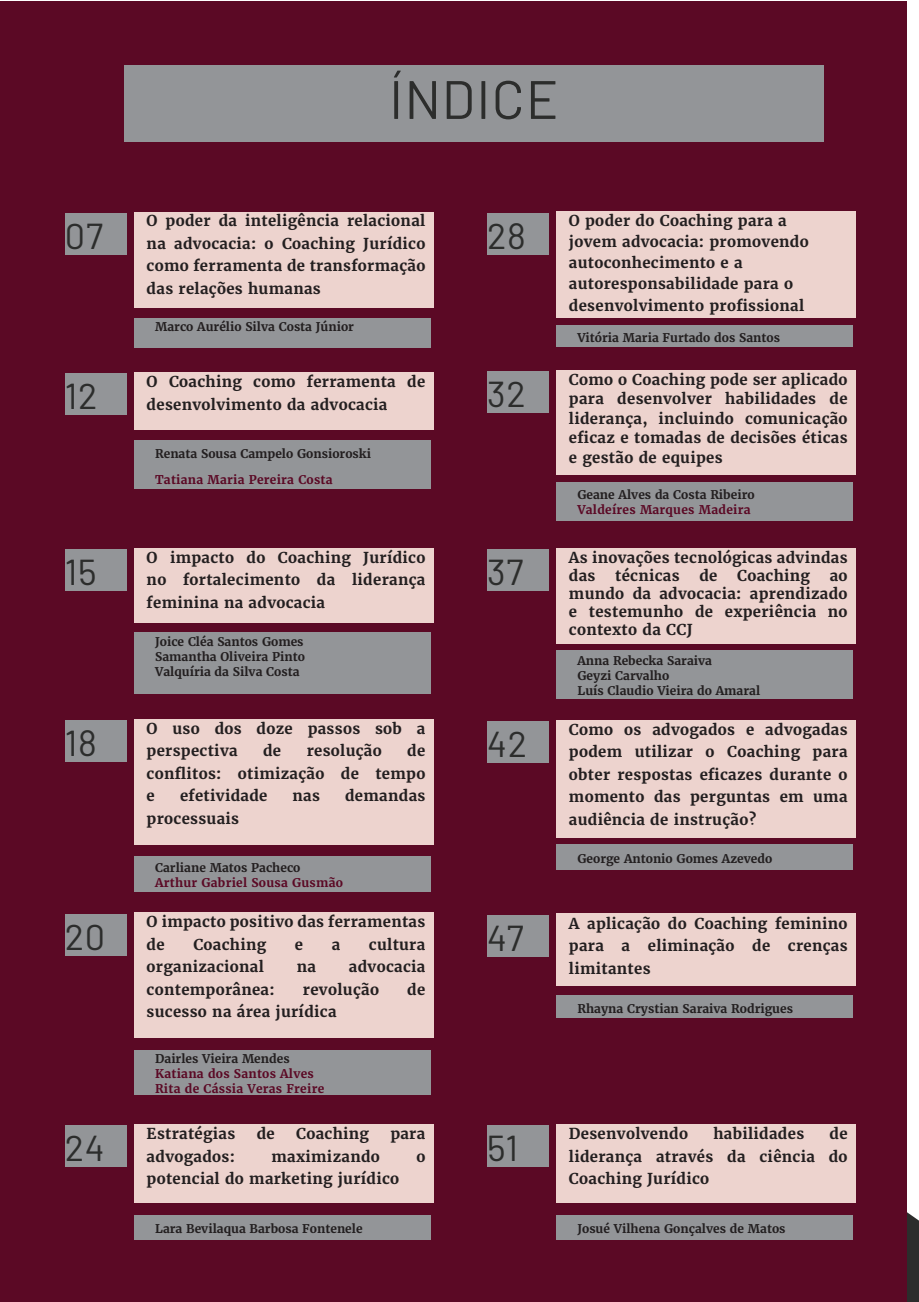
<style>
.page{position:relative;width:919px;height:1302px;background:#fff}
.page>*{position:absolute;margin:0;border:0;box-sizing:border-box;transform-origin:0 0}
.t1{font:54px "Barlow";letter-spacing:.025em;color:#2c2d2c}
.t2{font:36px "Barlow";letter-spacing:.025em;color:#2c2d2c}
.t3{font:700 15px/22.5px "Merriweather";letter-spacing:.02em;color:#231f20;text-align:justify}
.t4{font:700 12px/15px "Merriweather";color:#231f20;text-align:justify}
.t5{font:700 12px/15px "Merriweather";letter-spacing:.02em;color:#5b0925}
</style>
<div class="page">
<svg style="left:906px;top:1197px;width:12px;height:104px"></svg>
<div style="left:0;top:1px;width:906px;height:1300px;background:#5b0925"></div>
<div style="left:134px;top:318px;width:296px;height:30px;background:#939598"></div>
<div style="left:556px;top:325px;width:296px;height:22px;background:#939598"></div>
<div style="left:134px;top:440px;width:296px;height:49px;background:#939598"></div>
<div style="left:556px;top:482px;width:296px;height:38px;background:#939598"></div>
<div style="left:134px;top:631px;width:296px;height:62px;background:#939598"></div>
<div style="left:556px;top:649px;width:296px;height:49px;background:#939598"></div>
<div style="left:134px;top:856px;width:296px;height:35px;background:#939598"></div>
<div style="left:556px;top:844px;width:296px;height:26px;background:#939598"></div>
<div style="left:134px;top:1049px;width:296px;height:45px;background:#939598"></div>
<div style="left:556px;top:995px;width:296px;height:22px;background:#939598"></div>
<div style="left:134px;top:1214px;width:296px;height:24px;background:#939598"></div>
<div style="left:556px;top:1214px;width:296px;height:24px;background:#939598"></div>
<div style="left:65px;top:213px;width:61px;height:41px;background:#939598"></div>
<div style="left:487px;top:213px;width:61px;height:41px;background:#939598"></div>
<div style="left:65px;top:373px;width:61px;height:42px;background:#939598"></div>
<div style="left:487px;top:371px;width:61px;height:42px;background:#939598"></div>
<div style="left:65px;top:549px;width:61px;height:41px;background:#939598"></div>
<div style="left:487px;top:549px;width:61px;height:41px;background:#939598"></div>
<div style="left:65px;top:720px;width:61px;height:41px;background:#939598"></div>
<div style="left:487px;top:721px;width:61px;height:41px;background:#939598"></div>
<div style="left:65px;top:913px;width:61px;height:42px;background:#939598"></div>
<div style="left:487px;top:914px;width:61px;height:42px;background:#939598"></div>
<div style="left:65px;top:1125px;width:61px;height:41px;background:#939598"></div>
<div style="left:487px;top:1125px;width:61px;height:41px;background:#939598"></div>
<div style="left:124px;top:65px;width:699px;height:76px;background:#939598"></div>
<div style="left:134px;top:212px;width:300px;height:95px;background:#edd3ce"></div>
<div style="left:556px;top:212px;width:300px;height:106px;background:#edd3ce"></div>
<div style="left:134px;top:372px;width:300px;height:57px;background:#edd3ce"></div>
<div style="left:556px;top:370px;width:300px;height:104px;background:#edd3ce"></div>
<div style="left:134px;top:547px;width:300px;height:75px;background:#edd3ce"></div>
<div style="left:556px;top:547px;width:300px;height:96px;background:#edd3ce"></div>
<div style="left:134px;top:719px;width:300px;height:125px;background:#edd3ce"></div>
<div style="left:556px;top:720px;width:300px;height:117px;background:#edd3ce"></div>
<div style="left:134px;top:912px;width:300px;height:125px;background:#edd3ce"></div>
<div style="left:556px;top:913px;width:300px;height:72px;background:#edd3ce"></div>
<div style="left:134px;top:1124px;width:300px;height:78px;background:#edd3ce"></div>
<div style="left:556px;top:1124px;width:300px;height:78px;background:#edd3ce"></div>
<h1 class="t1" style="left:389px;top:60px;width:171px">ÍNDICE</h1>
<p class="t3" style="left:147px;top:210px;width:280px">O poder da inteligência relacional na advocacia: o Coaching Jurídico como ferramenta de transformação das relações humanas</p>
<p class="t3" style="left:569px;top:210px;width:241px;line-height:21px;text-align:left">O poder do Coaching para a jovem advocacia: promovendo autoconhecimento e a autoresponsabilidade para o desenvolvimento profissional</p>
<h2 class="t2" style="left:65px;top:210px;width:40px">07</h2>
<h2 class="t2" style="left:487px;top:210px;width:40px">28</h2>
<p class="t4" style="left:155px;top:319px;width:200px">Marco Aurélio Silva Costa Júnior</p>
<p class="t4" style="left:577px;top:330px;width:204px">Vitória Maria Furtado dos Santos</p>
<p class="t3" style="left:147px;top:370px;width:280px">O Coaching como ferramenta de desenvolvimento da advocacia</p>
<p class="t3" style="left:569px;top:369px;width:280px;line-height:19.5px">Como o Coaching pode ser aplicado para desenvolver habilidades de liderança, incluindo comunicação eficaz e tomadas de decisões éticas e gestão de equipes</p>
<h2 class="t2" style="left:65px;top:370px;width:34px">12</h2>
<h2 class="t2" style="left:487px;top:368px;width:40px">32</h2>
<p class="t4" style="left:155px;top:445px;width:217px">Renata Sousa Campelo Gonsioroski</p>
<p class="t5" style="left:155px;top:472px;width:179px">Tatiana Maria Pereira Costa</p>
<p class="t4" style="left:577px;top:487px;width:179px">Geane Alves da Costa Ribeiro</p>
<p class="t5" style="left:577px;top:502px;width:175px">Valdeíres Marques Madeira</p>
<p class="t3" style="left:147px;top:545px;width:280px">O impacto do Coaching Jurídico no fortalecimento da liderança feminina na advocacia</p>
<p class="t3" style="left:569px;top:548px;width:280px;line-height:18px">As inovações tecnológicas advindas das</p>
<h2 class="t2" style="left:65px;top:545px;width:34px">15</h2>
<h2 class="t2" style="left:487px;top:545px;width:38px">37</h2>
<p class="t3" style="left:615px;top:563px;width:66px">técnicas</p>
<p class="t3" style="left:699px;top:563px;width:20px">de</p>
<p class="t3" style="left:737px;top:563px;width:74px">Coaching</p>
<p class="t3" style="left:569px;top:566px;width:280px;line-height:18px;text-indent:261px">ao mundo da advocacia: aprendizado e testemunho de experiência no contexto da CCJ</p>
<p class="t4" style="left:155px;top:634px;width:151px">Joice Cléa Santos Gomes Samantha Oliveira Pinto Valquíria da Silva Costa</p>
<p class="t4" style="left:577px;top:653px;width:184px;text-align:left">Anna Rebecka Saraiva<br>Geyzi Carvalho<br>Luís Claudio Vieira do Amaral</p>
<p class="t3" style="left:147px;top:717px;width:280px">O uso dos doze passos sob a perspectiva</p>
<h2 class="t2" style="left:65px;top:717px;width:34px">18</h2>
<h2 class="t2" style="left:487px;top:718px;width:42px">42</h2>
<p class="t3" style="left:263px;top:739px;width:20px">de</p>
<p class="t3" style="left:306px;top:739px;width:77px">resolução</p>
<p class="t3" style="left:147px;top:739px;width:280px;text-indent:260px">de conflitos: otimização de tempo e</p>
<p class="t3" style="left:180px;top:784px;width:89px">efetividade</p>
<p class="t3" style="left:292px;top:784px;width:29px">nas</p>
<p class="t3" style="left:345px;top:784px;width:82px">demandas</p>
<p class="t3" style="left:147px;top:807px;width:94px">processuais</p>
<p class="t4" style="left:155px;top:860px;width:147px">Carliane Matos Pacheco</p>
<p class="t5" style="left:155px;top:875px;width:189px">Arthur Gabriel Sousa Gusmão</p>
<p class="t3" style="left:147px;top:910px;width:280px">O impacto positivo das ferramentas de</p>
<h2 class="t2" style="left:65px;top:910px;width:42px">20</h2>
<h2 class="t2" style="left:487px;top:911px;width:38px">47</h2>
<p class="t3" style="left:193px;top:933px;width:74px">Coaching</p>
<p class="t3" style="left:295px;top:933px;width:10px">e</p>
<p class="t3" style="left:332px;top:933px;width:10px">a</p>
<p class="t3" style="left:369px;top:933px;width:58px">cultura</p>
<p class="t3" style="left:147px;top:955px;width:119px">organizacional</p>
<p class="t3" style="left:297px;top:955px;width:21px">na</p>
<p class="t3" style="left:349px;top:955px;width:78px">advocacia</p>
<p class="t3" style="left:147px;top:978px;width:130px">contemporânea:</p>
<p class="t3" style="left:303px;top:978px;width:78px">revolução</p>
<p class="t3" style="left:407px;top:978px;width:20px">de</p>
<p class="t3" style="left:147px;top:1000px;width:191px">sucesso na área jurídica</p>
<p class="t4" style="left:155px;top:1051px;width:136px">Dairles Vieira Mendes</p>
<p class="t5" style="left:155px;top:1066px;width:171px">Katiana dos Santos Alves<br>Rita de Cássia Veras Freire</p>
<p class="t3" style="left:147px;top:1122px;width:90px">Estratégias</p>
<p class="t3" style="left:257px;top:1122px;width:20px">de</p>
<p class="t3" style="left:296px;top:1122px;width:74px">Coaching</p>
<p class="t3" style="left:390px;top:1122px;width:36px">para</p>
<p class="t3" style="left:147px;top:1144px;width:90px">advogados:</p>
<p class="t3" style="left:271px;top:1144px;width:110px">maximizando</p>
<p class="t3" style="left:416px;top:1144px;width:11px">o</p>
<p class="t3" style="left:147px;top:1167px;width:254px">potencial do marketing jurídico</p>
<h2 class="t2" style="left:65px;top:1122px;width:42px">24</h2>
<h2 class="t2" style="left:487px;top:1122px;width:32px">51</h2>
<p class="t3" style="left:569px;top:718px;width:280px">Como os advogados e advogadas podem utilizar o Coaching para obter respostas eficazes durante o momento das perguntas em uma audiência de instrução?</p>
<p class="t4" style="left:577px;top:851px;width:196px">George Antonio Gomes Azevedo</p>
<p class="t3" style="left:569px;top:911px;width:280px">A aplicação do Coaching feminino para a eliminação de crenças limitantes</p>
<p class="t4" style="left:577px;top:1000px;width:217px">Rhayna Crystian Saraiva Rodrigues</p>
<p class="t3" style="left:569px;top:1122px;width:121px">Desenvolvendo</p>
<p class="t3" style="left:713px;top:1122px;width:92px">habilidades</p>
<p class="t3" style="left:569px;top:1122px;width:280px;text-indent:260px">de liderança através da ciência do Coaching Jurídico</p>
<p class="t4" style="left:155px;top:1220px;width:209px">Lara Bevilaqua Barbosa Fontenele</p>
<p class="t4" style="left:577px;top:1220px;width:209px">Josué Vilhena Gonçalves de Matos</p>
</div>
